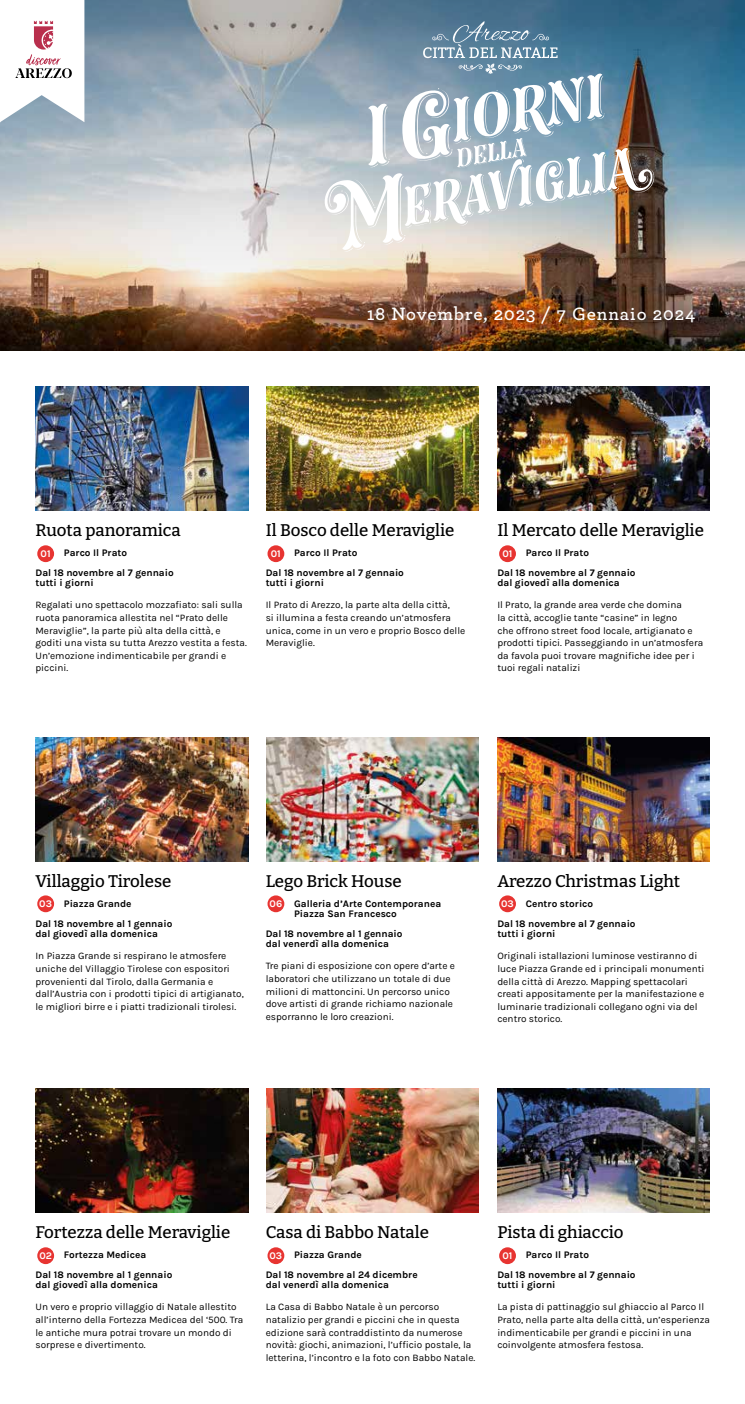
<style>
.page{position:relative;width:745px;height:1404px;background:#fff}
.page>*{position:absolute;margin:0;border:0;box-sizing:border-box;transform-origin:0 0}
.t1{font:600 18.75px "Archer Pro";letter-spacing:.05em;color:#fff}
.t2{font:500 16.88px "Bitter";color:#000}
.t3{font:700 10.12px "Karla";color:#fff}
.t4{font:10px/12.5px "Karla";color:#000}
.t5{font:700 10px/20px "Karla";color:#000}
.s1{font-size:10.12px;color:#fff}
</style>
<div class="page">
<img style="left:0;top:0;width:744px;height:350px">
<svg style="left:324px;top:21px;width:329px;height:234px;background:#a0aeb7"></svg>
<img style="left:266px;top:737px;width:212px;height:124px">
<img style="left:497px;top:737px;width:212px;height:124px">
<div style="left:266px;top:894px;width:19px;height:19px;background:#e73431;border-radius:50%"></div>
<div style="left:265px;top:893px;width:21px;height:20px;border:2px solid #fff;border-radius:50%"></div>
<img style="left:35px;top:737px;width:213px;height:124px">
<div style="left:36px;top:894px;width:19px;height:19px;background:#e73431;border-radius:50%"></div>
<div style="left:35px;top:893px;width:21px;height:20px;border:2px solid #fff;border-radius:50%"></div>
<div style="left:498px;top:894px;width:18px;height:19px;background:#e73431;border-radius:50%"></div>
<div style="left:497px;top:893px;width:20px;height:20px;border:2px solid #fff;border-radius:50%"></div>
<img style="left:266px;top:1088px;width:212px;height:124px">
<img style="left:497px;top:1088px;width:212px;height:124px">
<div style="left:266px;top:1246px;width:19px;height:18px;background:#e73431;border-radius:50%"></div>
<div style="left:265px;top:1245px;width:21px;height:20px;border:2px solid #fff;border-radius:50%"></div>
<img style="left:35px;top:1088px;width:213px;height:124px">
<div style="left:36px;top:1246px;width:19px;height:18px;background:#e73431;border-radius:50%"></div>
<div style="left:35px;top:1245px;width:21px;height:20px;border:2px solid #fff;border-radius:50%"></div>
<div style="left:498px;top:1246px;width:18px;height:18px;background:#e73431;border-radius:50%"></div>
<div style="left:497px;top:1245px;width:20px;height:20px;border:2px solid #fff;border-radius:50%"></div>
<svg style="left:0;top:1px;width:84px;height:121px"></svg>
<img style="left:266px;top:386px;width:212px;height:124px">
<img style="left:497px;top:386px;width:212px;height:124px">
<div style="left:266px;top:544px;width:19px;height:19px;background:#e73431;border-radius:50%"></div>
<div style="left:265px;top:543px;width:21px;height:21px;border:2px solid #fff;border-radius:50%"></div>
<img style="left:35px;top:386px;width:213px;height:124px">
<div style="left:36px;top:544px;width:19px;height:19px;background:#e73431;border-radius:50%"></div>
<div style="left:35px;top:543px;width:21px;height:21px;border:2px solid #fff;border-radius:50%"></div>
<div style="left:498px;top:544px;width:18px;height:19px;background:#e73431;border-radius:50%"></div>
<div style="left:497px;top:543px;width:20px;height:21px;border:2px solid #fff;border-radius:50%"></div>
<hr style="left:0;top:0;width:84px;height:1px;background:#fff">
<h1 class="t1" style="left:366px;top:299px;width:330px">18 Novembre, 2023 / 7 Gennaio 2024</h1>
<h2 class="t2" style="left:35px;top:519px;width:147px">Ruota panoramica</h2>
<p class="t3" style="left:41px;top:548px;width:12px">01</p>
<p class="t5" style="left:35px;top:542px;width:140px;text-indent:28px">Parco Il Prato<br>Dal 18 novembre al 7 gennaio</p>
<p class="t5" style="left:35px;top:572px;width:60px">tutti i giorni</p>
<p class="t4" style="left:35px;top:598px;width:213px">Regalati uno spettacolo mozzafiato: sali sulla ruota panoramica allestita nel “Prato delle Meraviglie”, la parte più alta della città, e goditi una vista su tutta Arezzo vestita a festa.<br>Un’emozione indimenticabile per grandi e piccini.</p>
<h2 class="t2" style="left:265px;top:519px;width:190px">Il Bosco delle Meraviglie</h2>
<p class="t3" style="left:271px;top:548px;width:12px">01</p>
<p class="t5" style="left:265px;top:542px;width:140px;text-indent:28px">Parco Il Prato<br>Dal 18 novembre al 7 gennaio</p>
<p class="t5" style="left:265px;top:572px;width:60px">tutti i giorni</p>
<p class="t4" style="left:265px;top:598px;width:201px">Il Prato di Arezzo, la parte alta della città,<br>si illumina a festa creando un’atmosfera unica, come in un vero e proprio Bosco delle Meraviglie.</p>
<h2 class="t2" style="left:497px;top:519px;width:208px">Il Mercato delle Meraviglie</h2>
<p class="t3" style="left:502px;top:548px;width:12px">01</p>
<p class="t5" style="left:497px;top:542px;width:140px;text-indent:28px">Parco Il Prato<br>Dal 18 novembre al 7 gennaio</p>
<p class="t5" style="left:497px;top:572px;width:124px">dal giovedì alla domenica</p>
<p class="t4" style="left:497px;top:598px;width:207px">Il Prato, la grande area verde che domina<br>la città, accoglie tante “casine” in legno<br>che offrono street food locale, artigianato e prodotti tipici. Passeggiando in un’atmosfera da favola puoi trovare magnifiche idee per i tuoi regali natalizi</p>
<h2 class="t2" style="left:35px;top:870px;width:137px">Villaggio Tirolese</h2>
<p class="t5" style="left:35px;top:893px;width:138px;text-indent:4px"><span class="s1">03</span> Piazza Grande<br>Dal 18 novembre al 1 gennaio</p>
<p class="t5" style="left:35px;top:923px;width:124px">dal giovedì alla domenica</p>
<p class="t4" style="left:35px;top:949px;width:210px">In Piazza Grande si respirano le atmosfere uniche del Villaggio Tirolese con espositori provenienti dal Tirolo, dalla Germania e dall’Austria con i prodotti tipici di artigianato, le migliori birre e i piatti tradizionali tirolesi.</p>
<h2 class="t2" style="left:265px;top:870px;width:137px">Lego Brick House</h2>
<p class="t5" style="left:294px;top:898px;width:148px;line-height:10px;text-indent:-24px"><span class="s1">06</span> Galleria d’Arte Contemporanea<br>Piazza San Francesco</p>
<p class="t5" style="left:265px;top:928px;width:138px;line-height:10px">Dal 18 novembre al 1 gennaio dal venerdì alla domenica</p>
<p class="t4" style="left:265px;top:959px;width:191px">Tre piani di esposizione con opere d’arte e laboratori che utilizzano un totale di due milioni di mattoncini. Un percorso unico dove artisti di grande richiamo nazionale esporranno le loro creazioni.</p>
<h2 class="t2" style="left:497px;top:870px;width:184px">Arezzo Christmas Light</h2>
<p class="t5" style="left:497px;top:893px;width:140px;text-indent:4px"><span class="s1">03</span> Centro storico<br>Dal 18 novembre al 7 gennaio</p>
<p class="t5" style="left:497px;top:923px;width:60px">tutti i giorni</p>
<p class="t4" style="left:497px;top:949px;width:208px">Originali istallazioni luminose vestiranno di luce Piazza Grande ed i principali monumenti della città di Arezzo. Mapping spettacolari creati appositamente per la manifestazione e luminarie tradizionali collegano ogni via del centro storico.</p>
<h2 class="t2" style="left:35px;top:1221px;width:196px">Fortezza delle Meraviglie</h2>
<p class="t5" style="left:35px;top:1244px;width:138px;text-indent:4px"><span class="s1">02</span> Fortezza Medicea<br>Dal 18 novembre al 1 gennaio</p>
<p class="t5" style="left:35px;top:1274px;width:124px">dal giovedì alla domenica</p>
<p class="t4" style="left:35px;top:1300px;width:209px">Un vero e proprio villaggio di Natale allestito all’interno della Fortezza Medicea del ‘500. Tra le antiche mura potrai trovare un mondo di sorprese e divertimento.</p>
<h2 class="t2" style="left:265px;top:1221px;width:165px">Casa di Babbo Natale</h2>
<p class="t5" style="left:265px;top:1244px;width:153px;text-indent:4px"><span class="s1">03</span> Piazza Grande<br>Dal 18 novembre al 24 dicembre</p>
<p class="t5" style="left:265px;top:1274px;width:125px">dal venerdì alla domenica</p>
<p class="t4" style="left:265px;top:1300px;width:211px">La Casa di Babbo Natale è un percorso natalizio per grandi e piccini che in questa edizione sarà contraddistinto da numerose novità: giochi, animazioni, l’ufficio postale, la letterina, l’incontro e la foto con Babbo Natale.</p>
<h2 class="t2" style="left:497px;top:1221px;width:128px">Pista di ghiaccio</h2>
<p class="t3" style="left:502px;top:1249px;width:12px">01</p>
<p class="t5" style="left:497px;top:1244px;width:140px;text-indent:28px">Parco Il Prato<br>Dal 18 novembre al 7 gennaio</p>
<p class="t5" style="left:497px;top:1274px;width:60px">tutti i giorni</p>
<p class="t4" style="left:497px;top:1300px;width:214px">La pista di pattinaggio sul ghiaccio al Parco Il Prato, nella parte alta della città, un’esperienza indimenticabile per grandi e piccini in una coinvolgente atmosfera festosa.</p>
</div>
